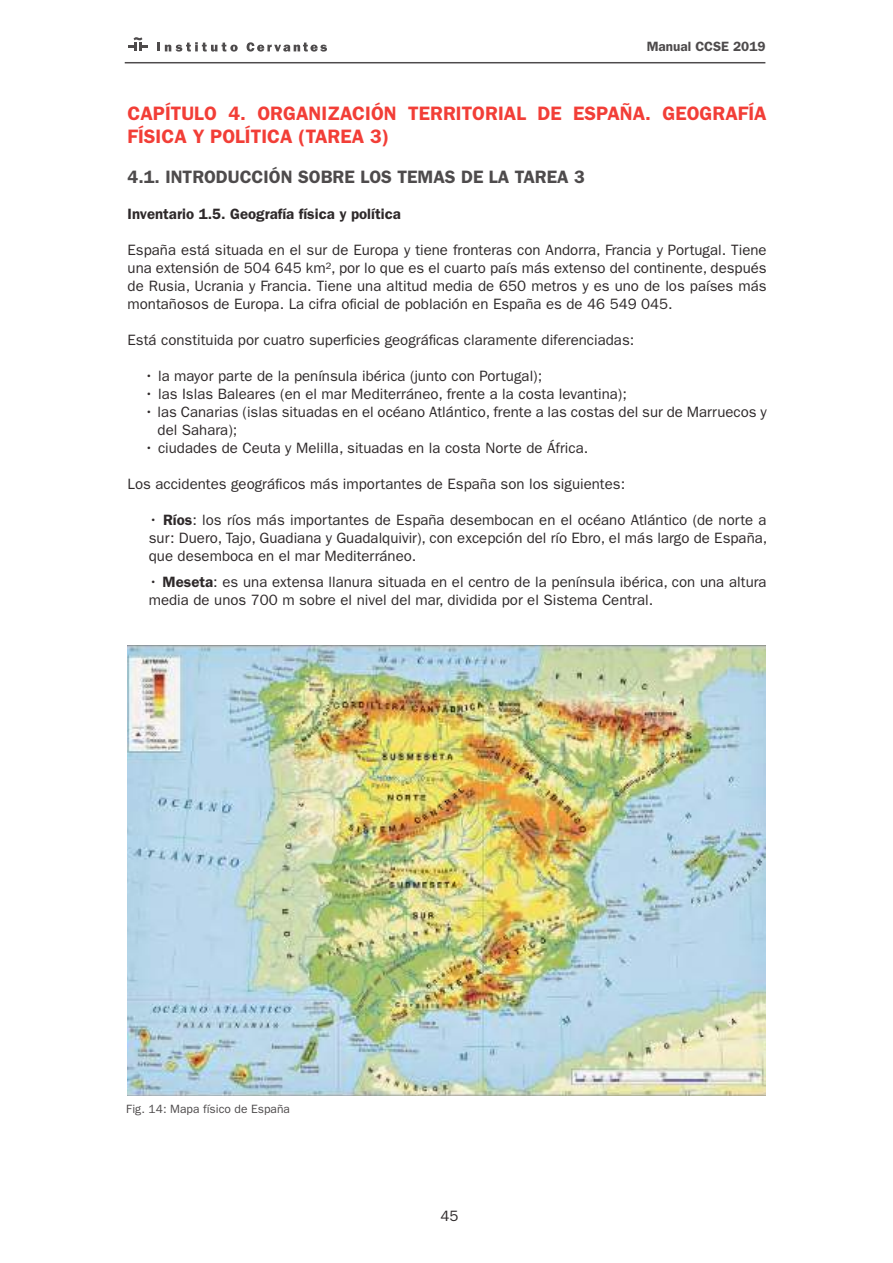
<style>
.page{position:relative;width:893px;height:1263px;background:#fff}
.page>*{position:absolute;margin:0;border:0;box-sizing:border-box;transform-origin:0 0}
.t1{font:600 19.5px/23.4px "ITC Franklin Gothic Std";color:#f23e37}
.t2{font:600 18px "ITC Franklin Gothic Std";color:#4e4b4c}
.t3{font:15px/18px "ITC Franklin Gothic Std";color:#2e292a;text-align:justify}
.t4{font:600 15px "ITC Franklin Gothic Std";color:#2e292a}
.t5{font:600 13.5px "ITC Franklin Gothic Std";color:#4e4b4c}
.t6{font:12px "ITC Franklin Gothic Std";color:#4e4b4c}
.s1{font-weight:600}
</style>
<div class="page">
<svg style="left:128px;top:37px;width:20px;height:14px"></svg>
<svg style="left:157px;top:42px;width:81px;height:10px"></svg>
<svg style="left:247px;top:42px;width:80px;height:10px"></svg>
<hr style="left:125px;top:62px;width:640px;height:1px;background:#4e4b4c">
<img style="left:128px;top:645px;width:637px;height:450px">
<p class="t5" style="left:647px;top:38px;width:120px">Manual CCSE 2019</p>
<h1 class="t1" style="left:128px;top:101px;width:641px">CAPÍTULO 4. ORGANIZACIÓN TERRITORIAL DE ESPAÑA. GEOGRAFÍA<br>FÍSICA Y POLÍTICA (TAREA 3)</h1>
<p class="t2" style="left:128px;top:166px;width:459px">4.1. INTRODUCCIÓN SOBRE LOS TEMAS DE LA TAREA 3</p>
<p class="t4" style="left:128px;top:205px;width:275px">Inventario 1.5. Geografía física y política</p>
<p class="t3" style="left:128px;top:241px;width:641px">España está situada en el sur de Europa y tiene fronteras con Andorra, Francia y Portugal. Tiene una extensión de 504 645 km², por lo que es el cuarto país más extenso del continente, después de Rusia, Ucrania y Francia. Tiene una altitud media de 650 metros y es uno de los países más montañosos de Europa. La cifra oficial de población en España es de 46 549 045.</p>
<p class="t3" style="left:128px;top:331px;width:508px">Está constituida por cuatro superficies geográficas claramente diferenciadas:</p>
<p class="t3" style="left:145px;top:367px;width:399px">• la mayor parte de la península ibérica (junto con Portugal);</p>
<p class="t3" style="left:145px;top:385px;width:484px">• las Islas Baleares (en el mar Mediterráneo, frente a la costa levantina);</p>
<p class="t3" style="left:158px;top:403px;width:611px;text-indent:-13px">• las Canarias (islas situadas en el océano Atlántico, frente a las costas del sur de Marruecos y del Sahara);</p>
<p class="t3" style="left:145px;top:439px;width:445px">• ciudades de Ceuta y Melilla, situadas en la costa Norte de África.</p>
<p class="t3" style="left:128px;top:475px;width:499px">Los accidentes geográficos más importantes de España son los siguientes:</p>
<p class="t3" style="left:149px;top:511px;width:620px">• <span class="s1">Ríos</span>: los ríos más importantes de España desembocan en el océano Atlántico (de norte a sur: Duero, Tajo, Guadiana y Guadalquivir), con excepción del río Ebro, el más largo de España, que desemboca en el mar Mediterráneo.</p>
<p class="t3" style="left:149px;top:573px;width:619px">• <span class="s1">Meseta</span>: es una extensa llanura situada en el centro de la península ibérica, con una altura media de unos 700 m sobre el nivel del mar, dividida por el Sistema Central.</p>
<p class="t6" style="left:126px;top:1102px;width:165px">Fig. 14: Mapa físico de España</p>
<p class="t3" style="left:440px;top:1207px;width:19px">45</p>
</div>
